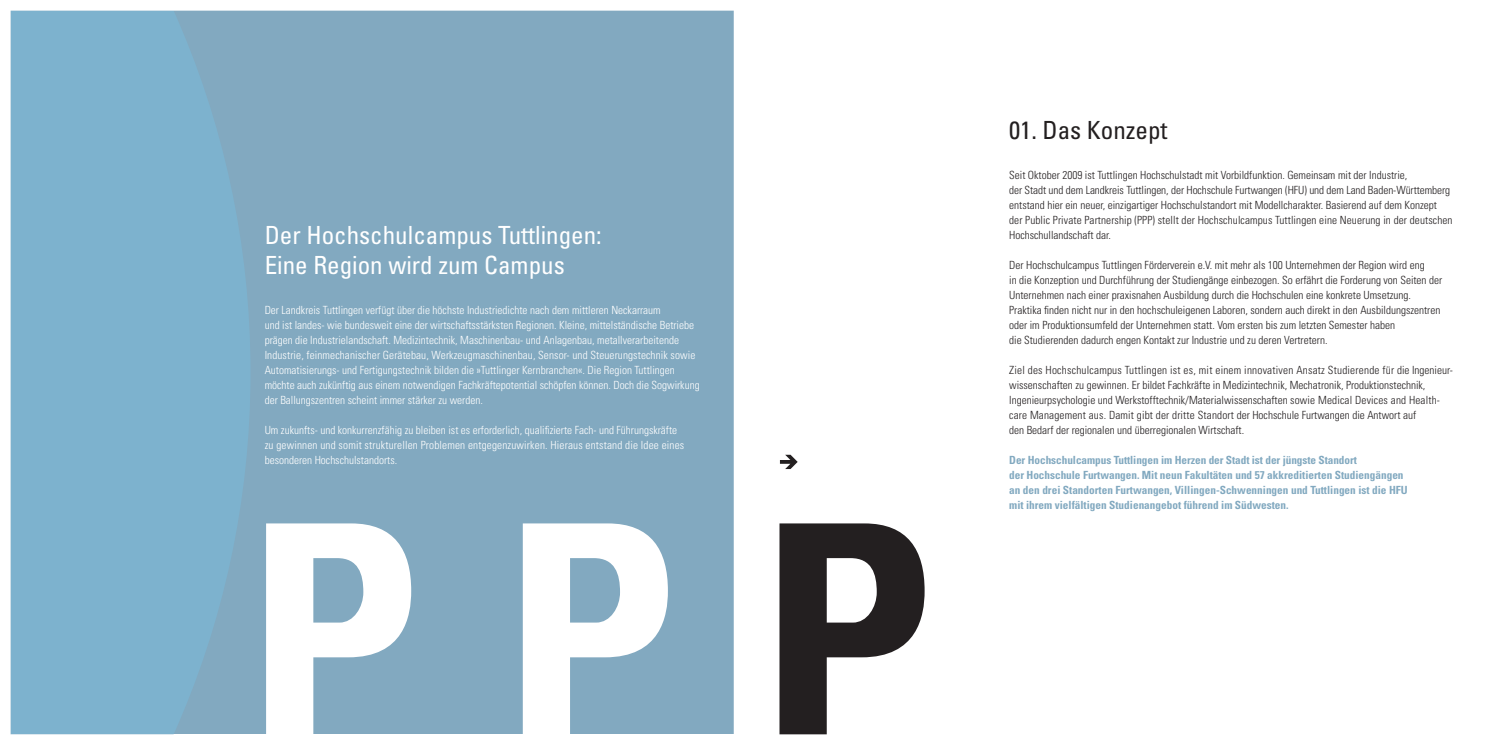
<style>
.page{position:relative;width:1489px;height:745px;background:#fff}
.page>*{position:absolute;margin:0;border:0;box-sizing:border-box;transform-origin:0 0}
.t1{font:700 condensed 312.5px "Univers";color:#fff}
.t2{font:condensed 25px/30px "Univers";color:#fff}
.t3{font:condensed 25px "Univers";color:#231f20}
.t4{font:300 condensed 11.25px/15px "Univers";color:#231f20}
.t5{font:300 condensed 11.25px/15px "Univers";color:#fff}
.t6{font:700 condensed 11.25px/15px "Univers";color:#82a9c0}
.s1{color:#231f20}
</style>
<div class="page">
<svg style="left:10px;top:10px;width:723px;height:725px;fill:#82a9c0"></svg>
<h2 class="t2" style="left:265px;top:222px;width:338px">Der Hochschulcampus Tuttlingen:<br>Eine Region wird zum Campus</h2>
<p class="t5" style="left:265px;top:303px;width:436px">Der Landkreis Tuttlingen verfügt über die höchste Industriedichte nach dem mittleren Neckarraum<br>und ist landes- wie bundesweit eine der wirtschaftsstärksten Regionen. Kleine, mittelständische Betriebe prägen die Industrielandschaft. Medizintechnik, Maschinenbau- und Anlagenbau, metallverarbeitende Industrie, feinmechanischer Gerätebau, Werkzeugmaschinenbau, Sensor- und Steuerungstechnik sowie Automatisierungs- und Fertigungstechnik bilden die »Tuttlinger Kernbranchen«. Die Region Tuttlingen möchte auch zukünftig aus einem notwendigen Fachkräftepotential schöpfen können. Doch die Sogwirkung der Ballungszentren scheint immer stärker zu werden.</p>
<p class="t5" style="left:265px;top:423px;width:421px">Um zukunfts- und konkurrenzfähig zu bleiben ist es erforderlich, qualifizierte Fach- und Führungskräfte zu gewinnen und somit strukturellen Problemen entgegenzuwirken. Hieraus entstand die Idee eines besonderen Hochschulstandorts.</p>
<h1 class="t1" style="left:246px;top:523px;width:688px">PP<span class="s1">P</span></h1>
<h2 class="t3" style="left:1009px;top:121px;width:160px">01. Das Konzept</h2>
<p class="t4" style="left:1009px;top:168px;width:445px">Seit Oktober 2009 ist Tuttlingen Hochschulstadt mit Vorbildfunktion. Gemeinsam mit der Industrie,<br>der Stadt und dem Landkreis Tuttlingen, der Hochschule Furtwangen (HFU) und dem Land Baden-Württemberg entstand hier ein neuer, einzigartiger Hochschulstandort mit Modellcharakter. Basierend auf dem Konzept der Public Private Partnership (PPP) stellt der Hochschulcampus Tuttlingen eine Neuerung in der deutschen Hochschullandschaft dar.</p>
<p class="t4" style="left:1009px;top:258px;width:434px">Der Hochschulcampus Tuttlingen Förderverein e.V. mit mehr als 100 Unternehmen der Region wird eng<br>in die Konzeption und Durchführung der Studiengänge einbezogen. So erfährt die Forderung von Seiten der Unternehmen nach einer praxisnahen Ausbildung durch die Hochschulen eine konkrete Umsetzung.<br>Praktika finden nicht nur in den hochschuleigenen Laboren, sondern auch direkt in den Ausbildungszentren oder im Produktionsumfeld der Unternehmen statt. Vom ersten bis zum letzten Semester haben<br>die Studierenden dadurch engen Kontakt zur Industrie und zu deren Vertretern.</p>
<p class="t4" style="left:1009px;top:363px;width:445px">Ziel des Hochschulcampus Tuttlingen ist es, mit einem innovativen Ansatz Studierende für die Ingenieur&shy;wissenschaften zu gewinnen. Er bildet Fachkräfte in Medizintechnik, Mechatronik, Produktions technik, Ingenieurpsychologie und Werkstofftechnik/Materialwissenschaften sowie Medical Devices and Health&shy;care Management aus. Damit gibt der dritte Standort der Hochschule Furtwangen die Antwort auf<br>den Bedarf der regionalen und über regionalen Wirtschaft.</p>
<p class="t6" style="left:1009px;top:453px;width:400px">Der Hochschulcampus Tuttlingen im Herzen der Stadt ist der jüngste Standort<br>der Hochschule Furtwangen. Mit neun Fakultäten und 57 akkreditierten Studiengängen an den drei Standorten Furtwangen, Villingen-Schwenningen und Tuttlingen ist die HFU mit ihrem vielfältigen Studienangebot führend im Südwesten.</p>
</div>
